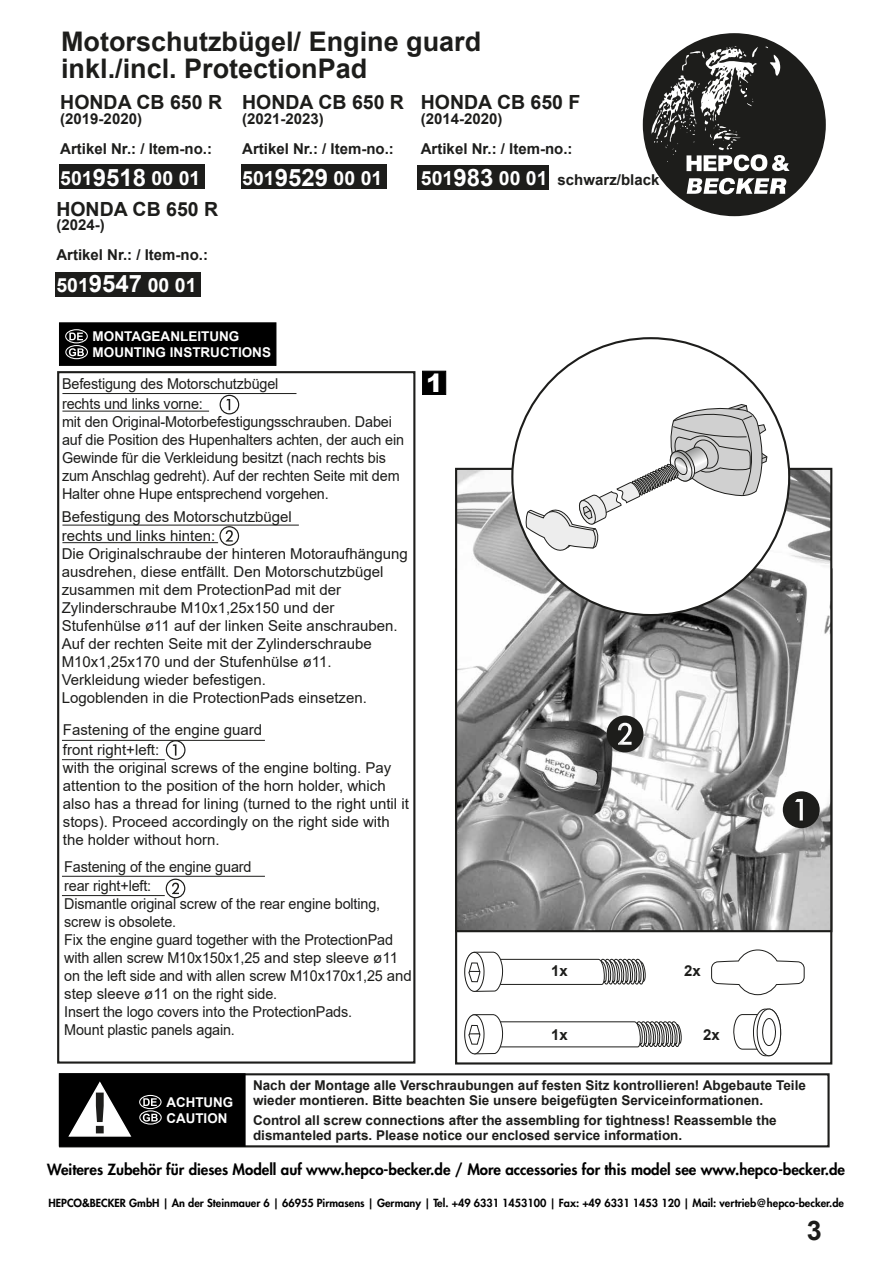
<style>
.page{position:relative;width:893px;height:1263px;background:#fff}
.page>*{position:absolute;margin:0;border:0;box-sizing:border-box;transform-origin:0 0}
.t1{font:700 27px/27px "Arial";color:#1d1d1b}
.t2{font:900 25.2px "Arial";color:#fff}
.t3{font:700 19.5px "Arial";color:#1d1d1b}
.t4{font:700 19.5px "Arial";color:#fff}
.t5{font:15px/18px "Arial";color:#1d1d1b}
.t6{font:15px/18px "Arial";color:#1d1d1b;scale:.96 1}
.t7{font:700 15px/30px "Arial";color:#1d1d1b}
.t8{font:800 15px "Futura Std";color:#000}
.t9{font:700 13.5px/14.9px "Arial";color:#1d1d1b}
.t10{font:700 13.5px/16.2px "Arial";color:#fff}
.t11{font:800 10.95px "Futura Std";color:#000}
.s1{font-size:24px}
.s2{font-size:19.5px;color:#fff}
.s3{font-size:24px;color:#fff}
</style>
<div class="page">
<div style="left:643px;top:33px;width:183px;height:183px;background:#1d1d1b;border-radius:50%"></div>
<svg style="left:687px;top:178px;width:99px;height:16px"></svg>
<svg style="left:651px;top:46px;width:139px;height:125px"></svg>
<svg style="left:166px;top:741px;width:20px;height:19px"></svg>
<svg style="left:166px;top:879px;width:19px;height:19px"></svg>
<img style="left:458px;top:471px;width:371px;height:458px">
<div style="left:455px;top:468px;width:377px;height:464px;border:2px solid #1d1d1b"></div>
<svg style="left:783px;top:791px;width:37px;height:37px"></svg>
<svg style="left:220px;top:395px;width:19px;height:19px"></svg>
<svg style="left:607px;top:715px;width:36px;height:37px"></svg>
<svg style="left:219px;top:526px;width:20px;height:20px"></svg>
<hr style="left:62px;top:740px;width:203px;height:1px;background:#1d1d1b">
<hr style="left:62px;top:759px;width:103px;height:1px;background:#1d1d1b">
<hr style="left:62px;top:876px;width:203px;height:1px;background:#1d1d1b">
<hr style="left:62px;top:895px;width:103px;height:1px;background:#1d1d1b">
<div style="left:59px;top:1073px;width:771px;height:74px;border:2px solid #1d1d1b"></div>
<div style="left:59px;top:1073px;width:186px;height:73px;background:#000;border:1px solid #000"></div>
<svg style="left:68px;top:1081px;width:64px;height:56px"></svg>
<svg style="left:143px;top:1098px;width:14px;height:8px"></svg>
<div style="left:139px;top:1095px;width:23px;height:14px;border:1px solid #fff;border-radius:50%"></div>
<svg style="left:143px;top:1113px;width:15px;height:8px"></svg>
<div style="left:139px;top:1110px;width:23px;height:14px;border:1px solid #fff;border-radius:50%"></div>
<div style="left:422px;top:371px;width:24px;height:24px;background:#000;border:1px solid #000"></div>
<div style="left:57px;top:371px;width:358px;height:692px;border:2px solid #1d1d1b"></div>
<hr style="left:62px;top:393px;width:234px;height:1px;background:#1d1d1b">
<hr style="left:62px;top:411px;width:147px;height:1px;background:#1d1d1b">
<hr style="left:62px;top:525px;width:237px;height:1px;background:#1d1d1b">
<hr style="left:62px;top:542px;width:156px;height:1px;background:#1d1d1b">
<svg style="left:464px;top:951px;width:182px;height:41px"></svg>
<svg style="left:464px;top:1014px;width:218px;height:41px"></svg>
<div style="left:512px;top:338px;width:277px;height:277px;background:#fff;border-radius:50%"></div>
<svg style="left:525px;top:404px;width:243px;height:149px"></svg>
<svg style="left:711px;top:949px;width:94px;height:46px"></svg>
<svg style="left:733px;top:1008px;width:49px;height:49px"></svg>
<div style="left:59px;top:165px;width:145px;height:24px;background:#1d1d1b"></div>
<div style="left:241px;top:165px;width:145px;height:24px;background:#1d1d1b"></div>
<div style="left:417px;top:165px;width:132px;height:24px;background:#1d1d1b"></div>
<div style="left:55px;top:273px;width:145px;height:24px;background:#1d1d1b"></div>
<div style="left:59px;top:322px;width:217px;height:44px;background:#000;border:1px solid #000"></div>
<svg style="left:69px;top:333px;width:14px;height:7px"></svg>
<div style="left:65px;top:329px;width:23px;height:14px;border:1px solid #fff;border-radius:50%"></div>
<svg style="left:69px;top:348px;width:15px;height:8px"></svg>
<div style="left:65px;top:345px;width:23px;height:14px;border:1px solid #fff;border-radius:50%"></div>
<h1 class="t1" style="left:61px;top:28px;width:422px">Motorschutzbügel/ Engine guard inkl./incl. ProtectionPad</h1>
<h3 class="t3" style="left:60px;top:88px;width:163px">HONDA CB 650 R</h3>
<p class="t7" style="left:60px;top:103px;width:153px">(2019-2020)<br>Artikel Nr.: / Item-no.:</p>
<h3 class="t4" style="left:60px;top:165px;width:142px">501<span class="s1">9518</span> 00 01</h3>
<h3 class="t3" style="left:242px;top:88px;width:163px">HONDA CB 650 R</h3>
<p class="t7" style="left:242px;top:103px;width:153px">(2021-2023)<br>Artikel Nr.: / Item-no.:</p>
<h3 class="t4" style="left:242px;top:165px;width:142px">501<span class="s1">9529</span> 00 01</h3>
<h3 class="t3" style="left:421px;top:88px;width:161px">HONDA CB 650 F</h3>
<p class="t7" style="left:421px;top:103px;width:240px;line-height:30.6px">(2014-2020)<br>Artikel Nr.: / Item-no.:<br><span class="s2">501</span><span class="s3">983</span> <span class="s2">00 01</span> schwarz/black</p>
<h3 class="t3" style="left:56px;top:195px;width:163px">HONDA CB 650 R</h3>
<p class="t7" style="left:56px;top:210px;width:153px">(2024-)<br>Artikel Nr.: / Item-no.:</p>
<h3 class="t4" style="left:56px;top:271px;width:142px">501<span class="s1">9547</span> 00 01</h3>
<p class="t10" style="left:93px;top:328px;width:180px">MONTAGEANLEITUNG<br>MOUNTING INSTRUCTIONS</p>
<p class="t6" style="left:62px;top:375px;width:227px">Befestigung des Motorschutzbügel</p>
<h2 class="t2" style="left:426px;top:364px;width:18px">1</h2>
<p class="t6" style="left:62px;top:394px;width:358px">rechts und links vorne:<br>mit den Original-Motorbefestigungsschrauben. Dabei auf die Position des Hupenhalters achten, der auch ein Gewinde für die Verkleidung besitzt (nach rechts bis zum Anschlag gedreht). Auf der rechten Seite mit dem Halter ohne Hupe entsprechend vorgehen.</p>
<p class="t5" style="left:62px;top:507px;width:232px;line-height:19.5px">Befestigung des Motorschutzbügel rechts und links hinten:</p>
<p class="t5" style="left:62px;top:545px;width:347px">Die Originalschraube der hinteren Motoraufhängung ausdrehen, diese entfällt. Den Motorschutzbügel zusammen mit dem ProtectionPad mit der Zylinderschraube M10x1,25x150 und der Stufenhülse ø11 auf der linken Seite anschrauben.<br>Auf der rechten Seite mit der Zylinderschraube M10x1,25x170 und der Stufenhülse ø11.<br>Verkleidung wieder befestigen.<br>Logoblenden in die ProtectionPads einsetzen.</p>
<p class="t5" style="left:63px;top:720px;width:201px;line-height:19.5px">Fastening of the engine guard front right+left:</p>
<p class="t5" style="left:63px;top:758px;width:348px">with the original screws of the engine bolting. Pay attention to the position of the horn holder, which also has a thread for lining (turned to the right until it stops). Proceed accordingly on the right side with the holder without horn.</p>
<p class="t6" style="left:64px;top:857px;width:197px;line-height:19.5px">Fastening of the engine guard rear right+left:</p>
<p class="t6" style="left:64px;top:895px;width:363px">Dismantle original screw of the rear engine bolting, screw is obsolete.<br>Fix the engine guard together with the ProtectionPad with allen screw M10x150x1,25 and step sleeve ø11 on the left side and with allen screw M10x170x1,25 and step sleeve ø11 on the right side.<br>Insert the logo covers into the ProtectionPads.<br>Mount plastic panels again.</p>
<p class="t7" style="left:551px;top:956px;width:18px">1x</p>
<p class="t7" style="left:684px;top:956px;width:18px">2x</p>
<p class="t7" style="left:551px;top:1020px;width:18px">1x</p>
<p class="t7" style="left:703px;top:1020px;width:18px">2x</p>
<p class="t10" style="left:167px;top:1094px;width:68px">ACHTUNG<br>CAUTION</p>
<p class="t9" style="left:253px;top:1078px;width:554px">Nach der Montage alle Verschraubungen auf festen Sitz kontrollieren! Abgebaute Teile wieder montieren. Bitte beachten Sie unsere beigefügten Serviceinformationen.</p>
<p class="t9" style="left:253px;top:1113px;width:525px">Control all screw connections after the assembling for tightness! Reassemble the dismanteled parts. Please notice our enclosed service information.</p>
<p class="t8" style="left:47px;top:1160px;width:799px">Weiteres Zubehör für dieses Modell auf www.hepco-becker.de / More accessories for this model see www.hepco-becker.de</p>
<p class="t11" style="left:49px;top:1196px;width:797px">HEPCO&amp;BECKER GmbH | An der Steinmauer 6 | 66955 Pirmasens | Germany | Tel. +49 6331 1453100 | Fax: +49 6331 1453 120 | Mail: vertrieb@hepco-becker.de</p>
<h1 class="t1" style="left:807px;top:1217px;width:17px">3</h1>
</div>
